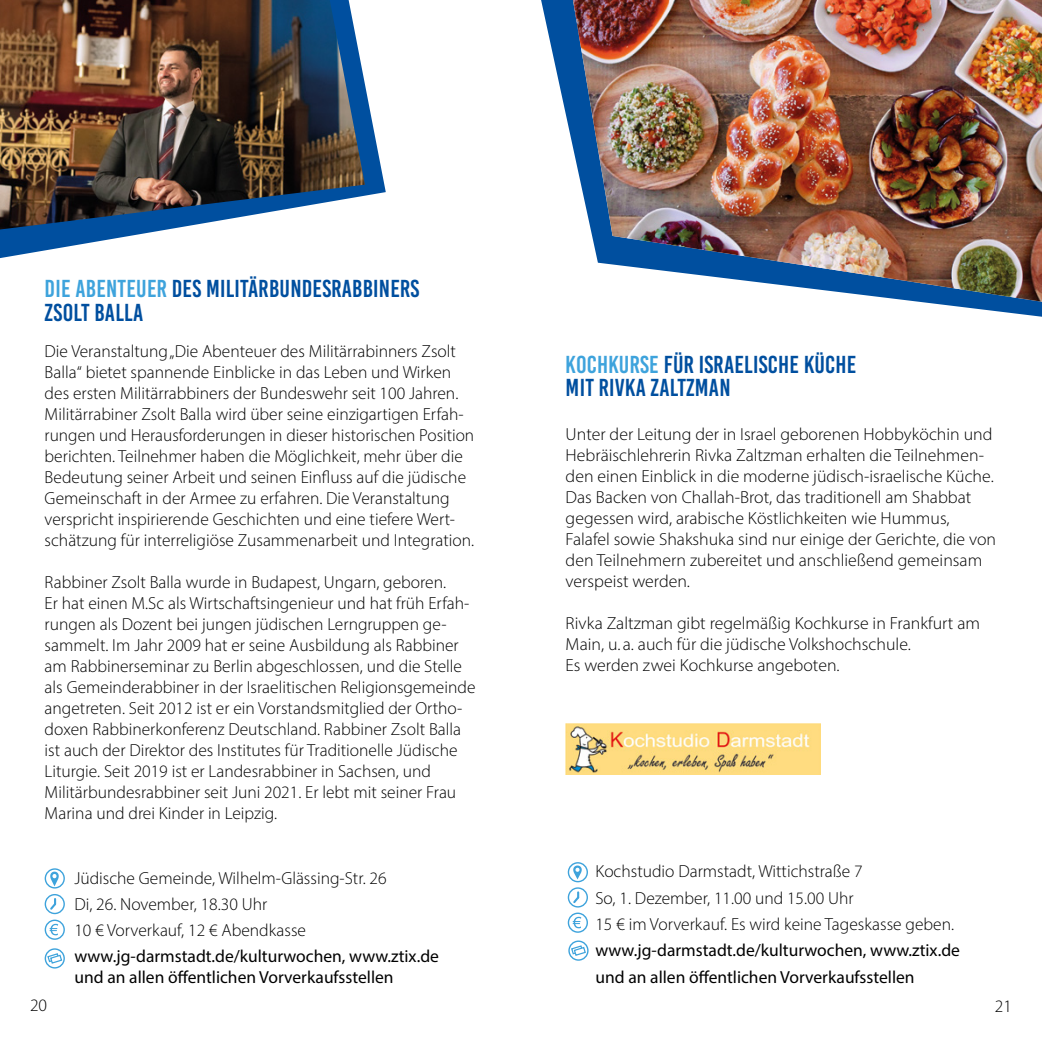
<style>
.page{position:relative;width:1042px;height:1042px;background:#fff}
.page>*{position:absolute;margin:0;border:0;box-sizing:border-box;transform-origin:0 0}
.t1{font:24.5px/22.8px "Bebas Kai";letter-spacing:.01em;color:#004f9f}
.t2{font:300 17.5px/21px "Myriad Pro";color:#000}
.t3{font:17.5px/21px "Myriad Pro";color:#000}
.s1{color:#3ea3dc}
</style>
<div class="page">
<svg style="left:541px;top:0;width:501px;height:317px"></svg>
<img style="left:573px;top:0;width:469px;height:302px">
<svg style="left:0;top:85px;width:386px;height:173px"></svg>
<img style="left:0;top:0;width:365px;height:229px">
<svg style="left:48px;top:899px;width:9px;height:12px"></svg>
<div style="left:45px;top:894px;width:20px;height:20px;border:1px solid #3ea3dc;border-radius:50%"></div>
<svg style="left:50px;top:924px;width:8px;height:11px"></svg>
<div style="left:45px;top:919px;width:20px;height:21px;border:1px solid #3ea3dc;border-radius:50%"></div>
<div style="left:45px;top:868px;width:20px;height:20px;border:1px solid #3ea3dc;border-radius:50%"></div>
<img style="left:46px;top:870px;width:17px;height:17px">
<svg style="left:571px;top:892px;width:9px;height:13px"></svg>
<div style="left:568px;top:887px;width:20px;height:20px;border:1px solid #3ea3dc;border-radius:50%"></div>
<svg style="left:572px;top:917px;width:9px;height:11px"></svg>
<div style="left:568px;top:912px;width:20px;height:21px;border:1px solid #3ea3dc;border-radius:50%"></div>
<div style="left:568px;top:862px;width:20px;height:20px;border:1px solid #3ea3dc;border-radius:50%"></div>
<img style="left:569px;top:864px;width:17px;height:17px">
<div style="left:45px;top:948px;width:20px;height:20px;border:1px solid #3ea3dc;border-radius:50%"></div>
<svg style="left:46px;top:952px;width:17px;height:12px"></svg>
<div style="left:568px;top:940px;width:20px;height:20px;border:1px solid #3ea3dc;border-radius:50%"></div>
<svg style="left:570px;top:944px;width:17px;height:12px"></svg>
<img style="left:566px;top:723px;width:254px;height:51px">
<p class="t1" style="left:45px;top:276px;width:376px;line-height:24.5px"><span class="s1">DIE ABENTEUER</span> DES MILITÄRBUNDESRABBINERS<br>ZSOLT BALLA</p>
<p class="t2" style="left:45px;top:341px;width:415px">Die Veranstaltung „Die Abenteuer des Militärrabinners Zsolt<br>Balla“ bietet spannende Einblicke in das Leben und Wirken des ersten Militärrabbiners der Bundeswehr seit 100 Jahren.</p>
<p class="t2" style="left:45px;top:404px;width:431px">Militärrabiner Zsolt Balla wird über seine einzigartigen Erfah&shy;rungen und Herausforderungen in dieser historischen Position berichten. Teilnehmer haben die Möglichkeit, mehr über die Bedeutung seiner Arbeit und seinen Einfluss auf die jüdische Gemeinschaft in der Armee zu erfahren. Die Veranstaltung verspricht inspirierende Geschichten und eine tiefere Wert&shy;schätzung für interreligiöse Zusammenarbeit und Integration.</p>
<p class="t2" style="left:45px;top:572px;width:432px">Rabbiner Zsolt Balla wurde in Budapest, Ungarn, geboren.<br>Er hat einen M.Sc als Wirtschaftsingenieur und hat früh Erfah&shy;rungen als Dozent bei jungen jüdischen Lerngruppen ge&shy;sammelt. Im Jahr 2009 hat er seine Ausbildung als Rabbiner am Rabbinerseminar zu Berlin abgeschlossen, und die Stelle als Gemeinderabbiner in der Israelitischen Religionsgemeinde angetreten. Seit 2012 ist er ein Vorstandsmitglied der Ortho&shy;doxen Rabbinerkonferenz Deutschland. Rabbiner Zsolt Balla ist auch der Direktor des Institutes für Traditionelle Jüdische Liturgie. Seit 2019 ist er Landesrabbiner in Sachsen, und Militärbundesrabbiner seit Juni 2021. Er lebt mit seiner Frau Marina und drei Kinder in Leipzig.</p>
<p class="t2" style="left:74px;top:867px;width:314px">Jüdische Gemeinde, Wilhelm-Glässing-Str. 26</p>
<p class="t2" style="left:74px;top:893px;width:194px">Di, 26. November, 18.30 Uhr</p>
<p class="t2" style="left:74px;top:919px;width:233px">10 € Vorverkauf, 12 € Abendkasse</p>
<p class="t3" style="left:74px;top:946px;width:366px">www.jg-darmstadt.de/kulturwochen, www.ztix.de und an allen öffentlichen Vorverkaufsstellen</p>
<p class="t1" style="left:566px;top:353px;width:292px"><span class="s1">KOCHKURSE</span> FÜR ISRAELISCHE KÜCHE<br>MIT RIVKA ZALTZMAN</p>
<p class="t2" style="left:566px;top:423px;width:432px">Unter der Leitung der in Israel geborenen Hobbyköchin und Hebräischlehrerin Rivka Zaltzman erhalten die Teilnehmen&shy;den einen Einblick in die moderne jüdisch-israelische Küche.<br>Das Backen von Challah-Brot, das traditionell am Shabbat gegessen wird, arabische Köstlichkeiten wie Hummus, Falafel sowie Shakshuka sind nur einige der Gerichte, die von den Teilnehmern zubereitet und anschließend gemeinsam verspeist werden.</p>
<p class="t2" style="left:566px;top:612px;width:416px">Rivka Zaltzman gibt regelmäßig Kochkurse in Frankfurt am<br>Main, u. a. auch für die jüdische Volkshochschule.</p>
<p class="t2" style="left:566px;top:654px;width:275px">Es werden zwei Kochkurse angeboten.</p>
<p class="t2" style="left:595px;top:861px;width:269px">Kochstudio Darmstadt, Wittichstraße 7</p>
<p class="t2" style="left:595px;top:887px;width:260px">So, 1. Dezember, 11.00 und 15.00 Uhr</p>
<p class="t2" style="left:595px;top:913px;width:360px">15 € im Vorverkauf. Es wird keine Tageskasse geben.</p>
<p class="t3" style="left:595px;top:939px;width:366px">www.jg-darmstadt.de/kulturwochen, www.ztix.de</p>
<p class="t3" style="left:595px;top:966px;width:321px">und an allen öffentlichen Vorverkaufsstellen</p>
<p class="t2" style="left:30px;top:995px;width:19px">20</p>
<p class="t2" style="left:995px;top:995px;width:19px">21</p>
</div>
